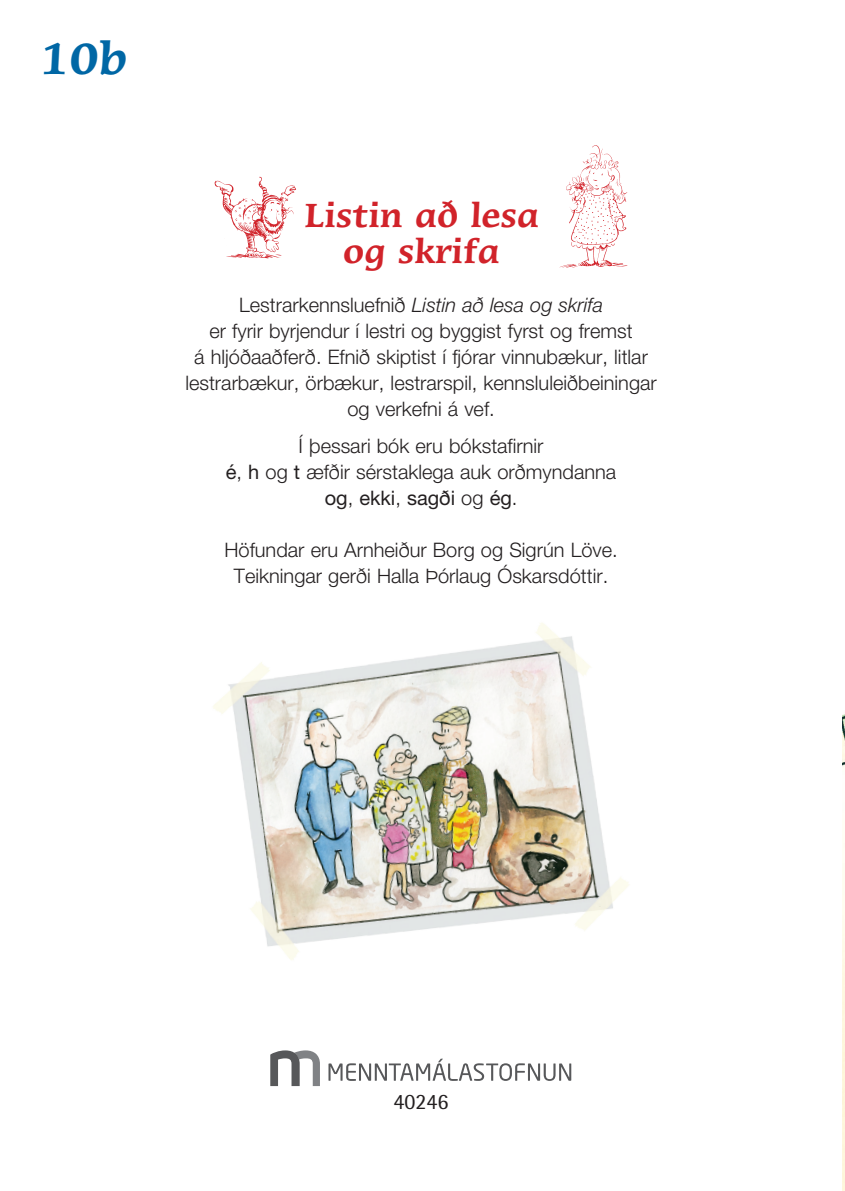
<style>
.page{position:relative;width:845px;height:1191px;background:#fff}
.page>*{position:absolute;margin:0;border:0;box-sizing:border-box;transform-origin:0 0}
.t1{font:700 48px "Mirarae BT";color:#0067a5}
.t2{font:700 36px/36px "Mirarae BT";color:#d1232a;text-align:center}
.t3{font:22px "Rotis Semi Sans";color:#231f20}
.t4{font:300 20px/26px "Helvetica Neue";color:#231f20;text-align:center}
.s1{font-style:italic}
.s2{font-weight:400}
</style>
<div class="page">
<img style="left:559px;top:145px;width:69px;height:123px">
<img style="left:214px;top:176px;width:82px;height:83px">
<img style="left:842px;top:714px;width:3px;height:477px">
<img style="left:213px;top:623px;width:416px;height:337px">
<svg style="left:328px;top:1058px;width:243px;height:23px"></svg>
<svg style="left:270px;top:1050px;width:50px;height:36px"></svg>
<h1 class="t1" style="left:39px;top:31px;width:89px">10b</h1>
<h2 class="t2" style="left:303px;top:197px;width:237px">Listin að lesa og skrifa</h2>
<p class="t4" style="left:185px;top:291px;width:473px">Lestrarkennsluefnið <span class="s1">Listin að lesa og skrifa<br></span>er fyrir byrjendur í lestri og byggist fyrst og fremst<br>á hljóðaaðferð. Efnið skiptist í fjórar vinnubækur, litlar lestrarbækur, örbækur, lestrarspil, kennsluleiðbeiningar og verkefni á vef.</p>
<p class="t4" style="left:226px;top:432px;width:392px">Í þessari bók eru bókstafirnir<br><span class="s2">é</span>, <span class="s2">h</span> og <span class="s2">t</span> æfðir sérstaklega auk orðmyndanna <span class="s2">og</span>, <span class="s2">ekki</span>, <span class="s2">sagði</span> og <span class="s2">ég</span>.</p>
<p class="t4" style="left:224px;top:536px;width:395px">Höfundar eru Arnheiður Borg og Sigrún Löve.<br>Teikningar gerði Halla Þórlaug Óskarsdóttir.</p>
<p class="t3" style="left:393px;top:1088px;width:57px">40246</p>
</div>
